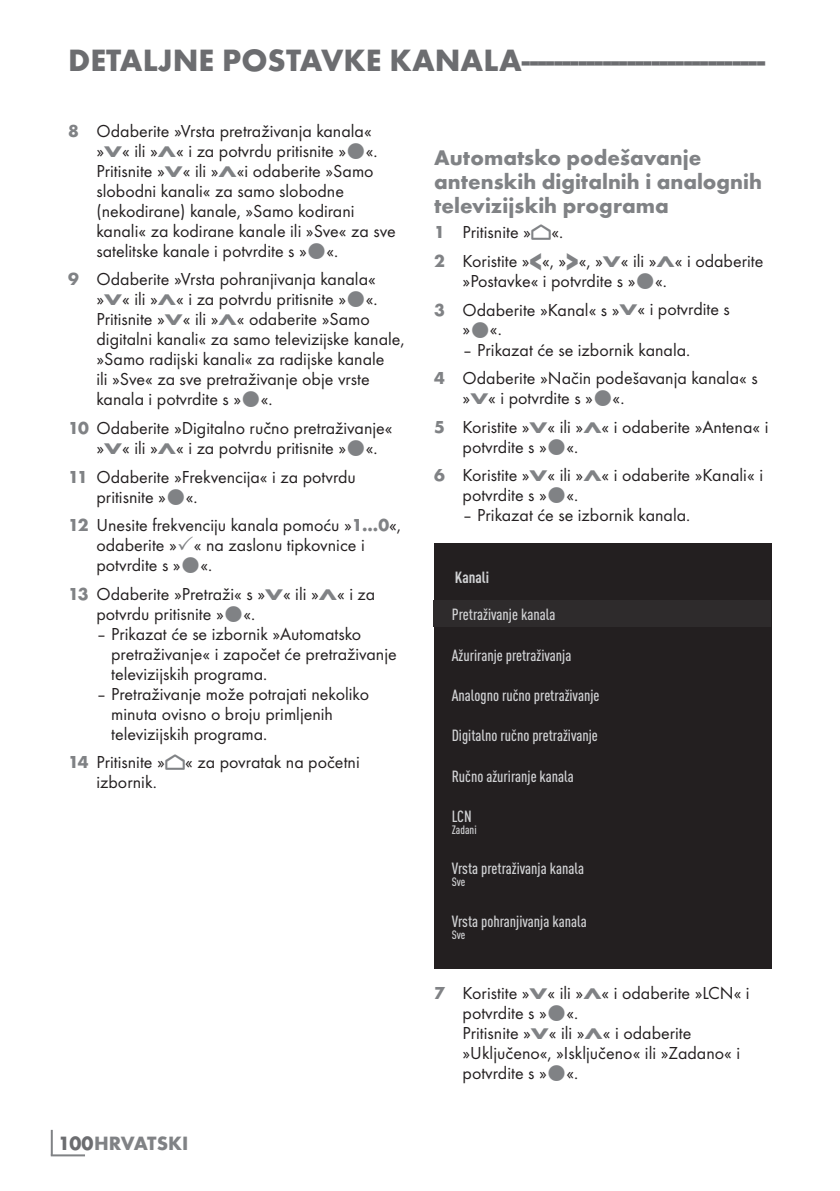
<style>
.page{position:relative;width:840px;height:1191px;background:#fff}
.page>*{position:absolute;margin:0;border:0;box-sizing:border-box;transform-origin:0 0}
.t1{font:700 32px "Futura TOT";color:#6c6d70}
.t2{font:700 22px/24px "Futura TOT";color:#808285}
.t3{font:700 20px "Futura TOT";color:#808285}
.t4{font:18px/20px "Futura TOT Boo";color:#231f20}
.t5{font:500 condensed 16px "DIN Pro";color:#d1d2d4}
.t6{font:700 condensed 16px "DIN Pro";color:#d1d2d4}
.t7{font:500 condensed 12px "DIN Pro";color:#d1d2d4}
.s1{font-family:"Futura TOT";font-weight:700;color:#808285}
.s2{font-family:"Futura TOT";font-weight:700;font-size:16px;color:#808285}
.s3{font-family:"Arcelik TS9 Android";font-size:24px;color:#808285}
.s4{color:#6c6d70}
.s5{font-family:"Futura TOT";font-weight:700;font-size:27.2px;color:#808285}
</style>
<div class="page">
<hr style="left:51px;top:1129px;width:2px;height:26px;background:#808285">
<hr style="left:51px;top:1154px;width:34px;height:2px;background:#808285">
<div style="left:434px;top:543px;width:337px;height:425px;background:#231f20"></div>
<div style="left:433px;top:600px;width:337px;height:27px;background:#2e2b2c"></div>
<h1 class="t1" style="left:68px;top:40px;width:698px">DETALJNE POSTAVKE KANALA------------------------------</h1>
<p class="t4" style="left:96px;top:121px;width:300px;text-indent:-28px"><span class="s1">8</span> Odaberite »Vrsta pretraživanja kanala« »<span class="s2">V</span>« ili »<span class="s2">Λ</span>« i za potvrdu pritisnite » «.<br>Pritisnite »<span class="s2">V</span>« ili »<span class="s2">Λ</span>«i odaberite »Samo slobodni kanali« za samo slobodne (nekodirane) kanale, »Samo kodirani kanali« za kodirane kanale ili »Sve« za sve satelitske kanale i potvrdite s » «.</p>
<p class="t4" style="left:96px;top:269px;width:309px;text-indent:-28px"><span class="s1">9</span> Odaberite »Vrsta pohranjivanja kanala« »<span class="s2">V</span>« ili »<span class="s2">Λ</span>« i za potvrdu pritisnite » «.<br>Pritisnite »<span class="s2">V</span>« ili »<span class="s2">Λ</span>« odaberite »Samo digitalni kanali« za samo televizijske kanale, »Samo radijski kanali« za radijske kanale<br>ili »Sve« za sve pretraživanje obje vrste kanala i potvrdite s » «.</p>
<p class="t4" style="left:96px;top:418px;width:297px;text-indent:-28px"><span class="s1">10</span> Odaberite »Digitalno ručno pretraživanje« »<span class="s2">V</span>« ili »<span class="s2">Λ</span>« i za potvrdu pritisnite » «.</p>
<p class="t4" style="left:96px;top:466px;width:261px;text-indent:-28px"><span class="s1">11</span> Odaberite »Frekvencija« i za potvrdu pritisnite » «.</p>
<p class="t4" style="left:96px;top:515px;width:306px;text-indent:-28px"><span class="s1">12</span> Unesite frekvenciju kanala pomoću »<span class="s1">1...0</span>«, odaberite » « na zaslonu tipkovnice i potvrdite s » «.</p>
<p class="t4" style="left:96px;top:583px;width:280px;text-indent:-28px"><span class="s1">13</span> Odaberite »Pretraži« s »<span class="s2">V</span>« ili »<span class="s2">Λ</span>« i za potvrdu pritisnite » «.</p>
<p class="t4" style="left:111px;top:623px;width:287px;text-indent:-15px">– Prikazat će se izbornik »Automatsko pretraživanje« i započet će pretraživanje televizijskih programa.</p>
<p class="t4" style="left:111px;top:683px;width:259px;text-indent:-15px">– Pretraživanje može potrajati nekoliko minuta ovisno o broju primljenih televizijskih programa.</p>
<p class="t4" style="left:96px;top:752px;width:264px;text-indent:-28px"><span class="s1">14</span> Pritisnite »<span class="s3">p</span>« za povratak na početni izbornik.</p>
<p class="t3" style="left:58px;top:1131px;width:131px"><span class="s4">100</span>HRVATSKI</p>
<p class="t2" style="left:434px;top:145px;width:329px">Automatsko podešavanje antenskih digitalnih i analognih televizijskih programa</p>
<p class="t4" style="left:434px;top:218px;width:330px;line-height:28.6px"><span class="s1">1</span> Pritisnite »<span class="s3">p</span>«.<br><span class="s1">2</span> Koristite »<span class="s5">&lt;</span>«, »<span class="s5">&gt;</span>«, »<span class="s2">V</span>« ili »<span class="s2">Λ</span>« i odaberite</p>
<p class="t4" style="left:434px;top:266px;width:297px;line-height:28.6px;text-indent:28px">»Postavke« i potvrdite s » «.<br><span class="s1">3</span> Odaberite »Kanal« s »<span class="s2">V</span>« i potvrdite s</p>
<p class="t4" style="left:462px;top:319px;width:41px">» «.</p>
<p class="t4" style="left:434px;top:335px;width:325px;line-height:28.6px;text-indent:28px">– Prikazat će se izbornik kanala.<br><span class="s1">4</span> Odaberite »Način podešavanja kanala« s</p>
<p class="t4" style="left:434px;top:383px;width:335px;line-height:28.6px;text-indent:28px">»<span class="s2">V</span>« i potvrdite s » «.<br><span class="s1">5</span> Koristite »<span class="s2">V</span>« ili »<span class="s2">Λ</span>« i odaberite »Antena« i</p>
<p class="t4" style="left:434px;top:432px;width:330px;line-height:28.6px;text-indent:28px">potvrdite s » «.<br><span class="s1">6</span> Koristite »<span class="s2">V</span>« ili »<span class="s2">Λ</span>« i odaberite »Kanali« i</p>
<p class="t4" style="left:462px;top:485px;width:117px">potvrdite s » «.</p>
<p class="t4" style="left:462px;top:505px;width:229px">– Prikazat će se izbornik kanala.</p>
<p class="t6" style="left:454px;top:565px;width:36px">Kanali</p>
<p class="t5" style="left:451px;top:603px;width:105px">Pretraživanje kanala</p>
<p class="t5" style="left:451px;top:643px;width:121px">Ažuriranje pretraživanja</p>
<p class="t5" style="left:451px;top:683px;width:149px">Analogno ručno pretraživanje</p>
<p class="t5" style="left:451px;top:724px;width:147px">Digitalno ručno pretraživanje</p>
<p class="t5" style="left:451px;top:764px;width:124px">Ručno ažuriranje kanala</p>
<p class="t5" style="left:451px;top:804px;width:21px">LCN</p>
<p class="t7" style="left:451px;top:821px;width:26px">Zadani</p>
<p class="t5" style="left:451px;top:857px;width:134px">Vrsta pretraživanja kanala</p>
<p class="t7" style="left:451px;top:873px;width:15px">Sve</p>
<p class="t5" style="left:451px;top:909px;width:136px">Vrsta pohranjivanja kanala</p>
<p class="t7" style="left:451px;top:925px;width:15px">Sve</p>
<p class="t4" style="left:462px;top:982px;width:288px;text-indent:-28px"><span class="s1">7</span> Koristite »<span class="s2">V</span>« ili »<span class="s2">Λ</span>« i odaberite »LCN« i potvrdite s » «.<br>Pritisnite »<span class="s2">V</span>« ili »<span class="s2">Λ</span>« i odaberite »Uključeno«, »Isključeno« ili »Zadano« i potvrdite s » «.</p>
</div>
